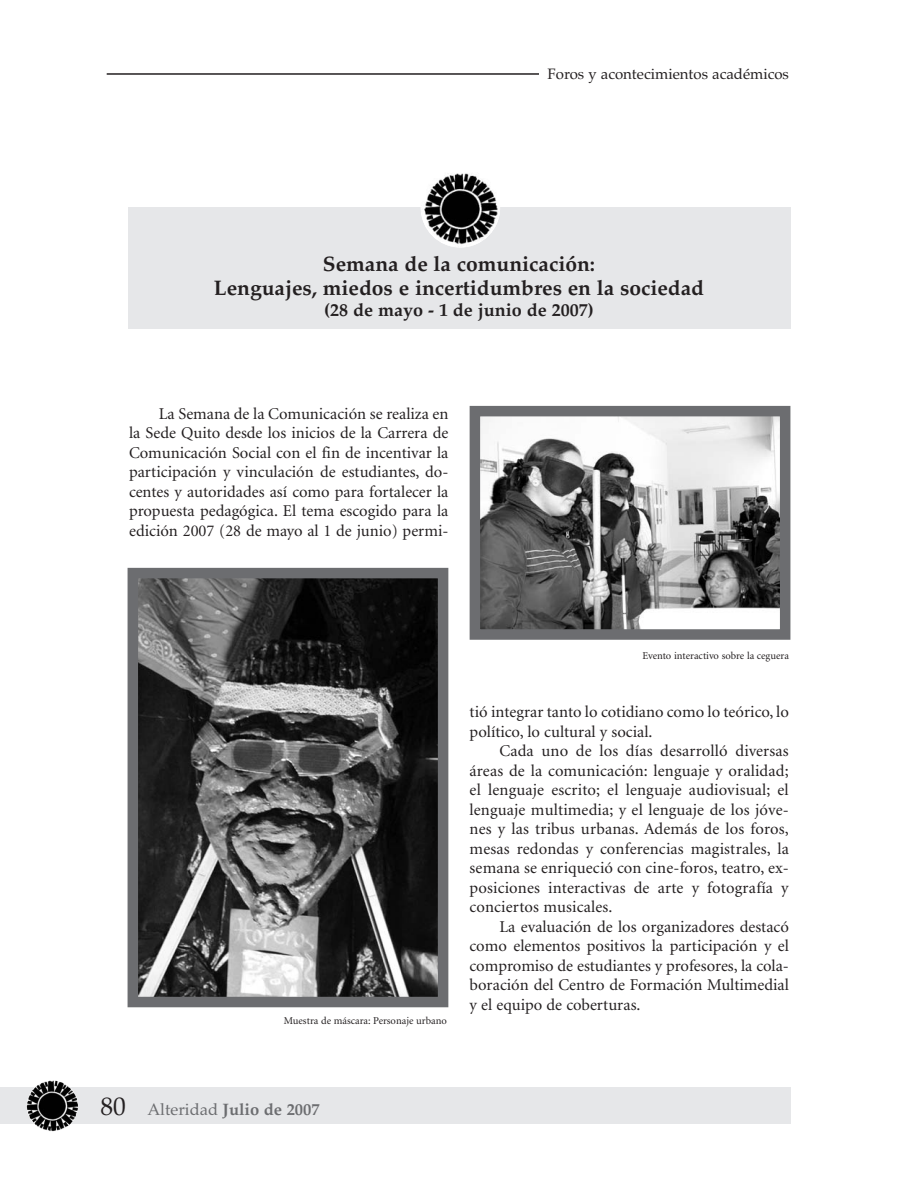
<style>
.page{position:relative;width:918px;height:1188px;background:#fff}
.page>*{position:absolute;margin:0;border:0;box-sizing:border-box;transform-origin:0 0}
.t1{font:25.5px "Palatino";color:#231f20}
.t2{font:700 21px/24px "Palatino";color:#231f20;text-align:center}
.t3{font:700 18px "Palatino";color:#231f20}
.t4{font:16.5px/19.5px "Minion";color:#231f20;text-align:justify}
.t5{font:700 16.5px "Palatino";color:#6c6d70}
.t6{font:15px "Palatino";color:#231f20}
.t7{font:10.5px "Minion";color:#231f20}
.s1{font-weight:400}
</style>
<div class="page">
<div style="left:0;top:1087px;width:790px;height:37px;background:#e6e7e9"></div>
<hr style="left:107px;top:73px;width:432px;height:2px;background:#231f20">
<img style="left:27px;top:1080px;width:51px;height:52px">
<div style="left:128px;top:207px;width:662px;height:122px;background:#e6e7e9"></div>
<img style="left:421px;top:173px;width:79px;height:74px">
<img style="left:481px;top:417px;width:298px;height:212px">
<div style="left:470px;top:406px;width:320px;height:234px;border:10px solid #6c6d70"></div>
<img style="left:139px;top:579px;width:298px;height:417px">
<div style="left:128px;top:568px;width:320px;height:439px;border:10px solid #6c6d70"></div>
<p class="t6" style="left:548px;top:65px;width:243px">Foros y acontecimientos académicos</p>
<p class="t2" style="left:214px;top:252px;width:492px">Semana de la comunicación:<br>Lenguajes, miedos e incertidumbres en la sociedad</p>
<p class="t3" style="left:324px;top:299px;width:271px">(28 de mayo - 1 de junio de 2007)</p>
<p class="t4" style="left:129px;top:405px;width:321px;text-indent:30px">La Semana de la Comunicación se realiza en la Sede Quito desde los inicios de la Carrera de Comunicación Social con el fin de incentivar la participación y vinculación de estudiantes, do&shy;centes y autoridades así como para fortalecer la propuesta pedagógica. El tema escogido para la edición 2007 (28 de mayo al 1 de junio) permi-</p>
<p class="t7" style="left:284px;top:1016px;width:164px">Muestra de máscara: Personaje urbano</p>
<p class="t7" style="left:643px;top:652px;width:148px">Evento interactivo sobre la ceguera</p>
<p class="t4" style="left:470px;top:703px;width:321px">tió integrar tanto lo cotidiano como lo teórico, lo político, lo cultural y social.</p>
<p class="t4" style="left:470px;top:742px;width:321px;text-indent:30px">Cada uno de los días desarrolló diversas áreas de la comunicación: lenguaje y oralidad; el lenguaje escrito; el lenguaje audiovisual; el lenguaje multimedia; y el lenguaje de los jóve&shy;nes y las tribus urbanas. Además de los foros, mesas redondas y conferencias magistrales, la semana se enriqueció con cine-foros, teatro, ex&shy;posiciones interactivas de arte y fotografía y conciertos musicales.</p>
<p class="t4" style="left:470px;top:918px;width:321px;text-indent:30px">La evaluación de los organizadores destacó como elementos positivos la participación y el compromiso de estudiantes y profesores, la cola&shy;boración del Centro de Formación Multimedial y el equipo de coberturas.</p>
<h1 class="t1" style="left:101px;top:1092px;width:27px">80</h1>
<p class="t5" style="left:147px;top:1100px;width:174px"><span class="s1">Alteridad</span> Julio de 2007</p>
</div>
